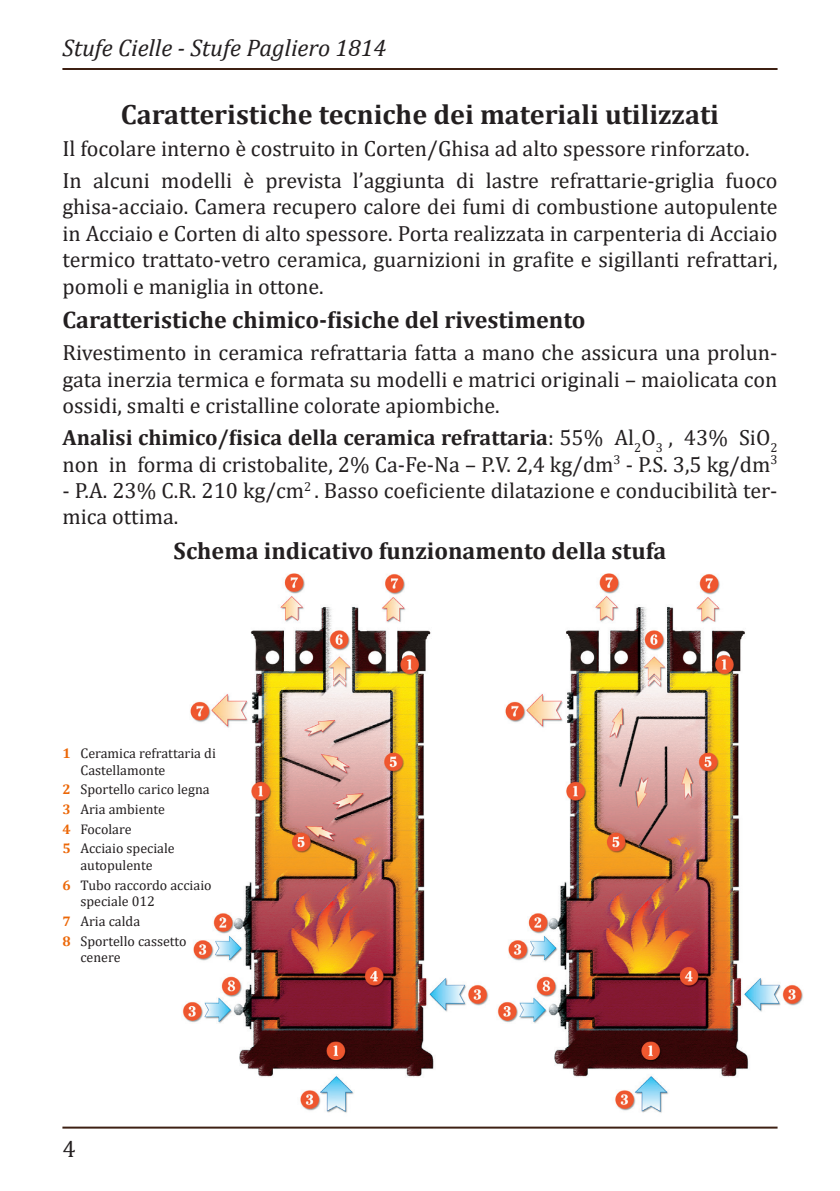
<style>
.page{position:relative;width:840px;height:1191px;background:#fff}
.page>*{position:absolute;margin:0;border:0;box-sizing:border-box;transform-origin:0 0}
.titolo{font:700 28px "Cambria";color:#231f20}
.testo{font:700 24px "Cambria";color:#231f20}
.t1{font:italic 24px "Cambria";color:#231f20}
.t2{font:24px "Cambria";color:#231f20}
.testo-2{font:22px/26.4px "Cambria";color:#231f20}
.titolo-2{font:22px/26.4px "Cambria";color:#231f20;text-align:justify}
.testo-3{font:14px/16.8px "Cambria";color:#231f20}
.s1{font-weight:700}
.s2{font-weight:700;color:#ec6707}
</style>
<div class="page">
<hr style="left:62px;top:68px;width:715px;height:2px;background:#3d2013">
<hr style="left:62px;top:1126px;width:715px;height:2px;background:#3d2013">
<img style="left:497px;top:573px;width:306px;height:540px">
<img style="left:182px;top:573px;width:307px;height:540px">
<p class="t1" style="left:62px;top:31px;width:325px">Stufe Cielle - Stufe Pagliero 1814</p>
<p class="titolo" style="left:121px;top:95px;width:599px">Caratteristiche tecniche dei materiali utilizzati</p>
<p class="titolo-2" style="left:62px;top:135px;width:688px">Il focolare interno è costruito in Corten/Ghisa ad alto spessore rinforzato.</p>
<p class="titolo-2" style="left:62px;top:167px;width:716px">In alcuni modelli è prevista l’aggiunta di lastre refrattarie-griglia fuoco ghisa-acciaio. Camera recupero calore dei fumi di combustione autopulente in Acciaio e Corten di alto spessore. Porta realizzata in carpenteria di Acciaio termico trattato-vetro ceramica, guarnizioni in grafite e sigillanti refrattari, pomoli e maniglia in ottone.</p>
<p class="testo" style="left:62px;top:303px;width:524px">Caratteristiche chimico-fisiche del rivestimento</p>
<p class="testo-2" style="left:62px;top:339px;width:716px;text-align:justify">Rivestimento in ceramica refrattaria fatta a mano che assicura una prolun&shy;gata inerzia termica e formata su modelli e matrici originali – maiolicata con ossidi, smalti e cristalline colorate apiombiche.</p>
<p class="testo-2" style="left:62px;top:424px;width:716px"><span class="s1">Analisi chimico/fisica della ceramica refrattaria</span>: 55% Al<sub>2</sub>O<sub>3</sub> , 43% SiO<sub>2 </sub>non in forma di cristobalite, 2% Ca-Fe-Na – P.V. 2,4 kg/dm<sup>3</sup> - P.S. 3,5 kg/dm<sup>3</sup></p>
<p class="testo-2" style="left:62px;top:477px;width:716px">- P.A. 23% C.R. 210 kg/cm<sup>2</sup> . Basso coeficiente dilatazione e conducibilità ter&shy;mica ottima.</p>
<p class="testo" style="left:173px;top:534px;width:494px">Schema indicativo funzionamento della stufa</p>
<p class="testo-3" style="left:80px;top:744px;width:137px;text-indent:-18px"><span class="s2">1</span> Ceramica refrattaria di<br>Castellamonte</p>
<p class="testo-3" style="left:62px;top:781px;width:149px"><span class="s2">2</span> Sportello carico legna</p>
<p class="testo-3" style="left:62px;top:800px;width:104px"><span class="s2">3</span> Aria ambiente</p>
<p class="testo-3" style="left:62px;top:820px;width:71px"><span class="s2">4</span> Focolare</p>
<p class="testo-3" style="left:62px;top:840px;width:114px;text-align:center"><span class="s2">5</span> Acciaio speciale autopulente</p>
<p class="testo-3" style="left:80px;top:876px;width:133px;text-indent:-18px"><span class="s2">6</span> Tubo raccordo acciaio speciale 012</p>
<p class="testo-3" style="left:62px;top:912px;width:79px"><span class="s2">7</span> Aria calda</p>
<p class="testo-3" style="left:80px;top:932px;width:108px;text-indent:-18px"><span class="s2">8</span> Sportello cassetto cenere</p>
<p class="t2" style="left:62px;top:1134px;width:15px">4</p>
</div>
